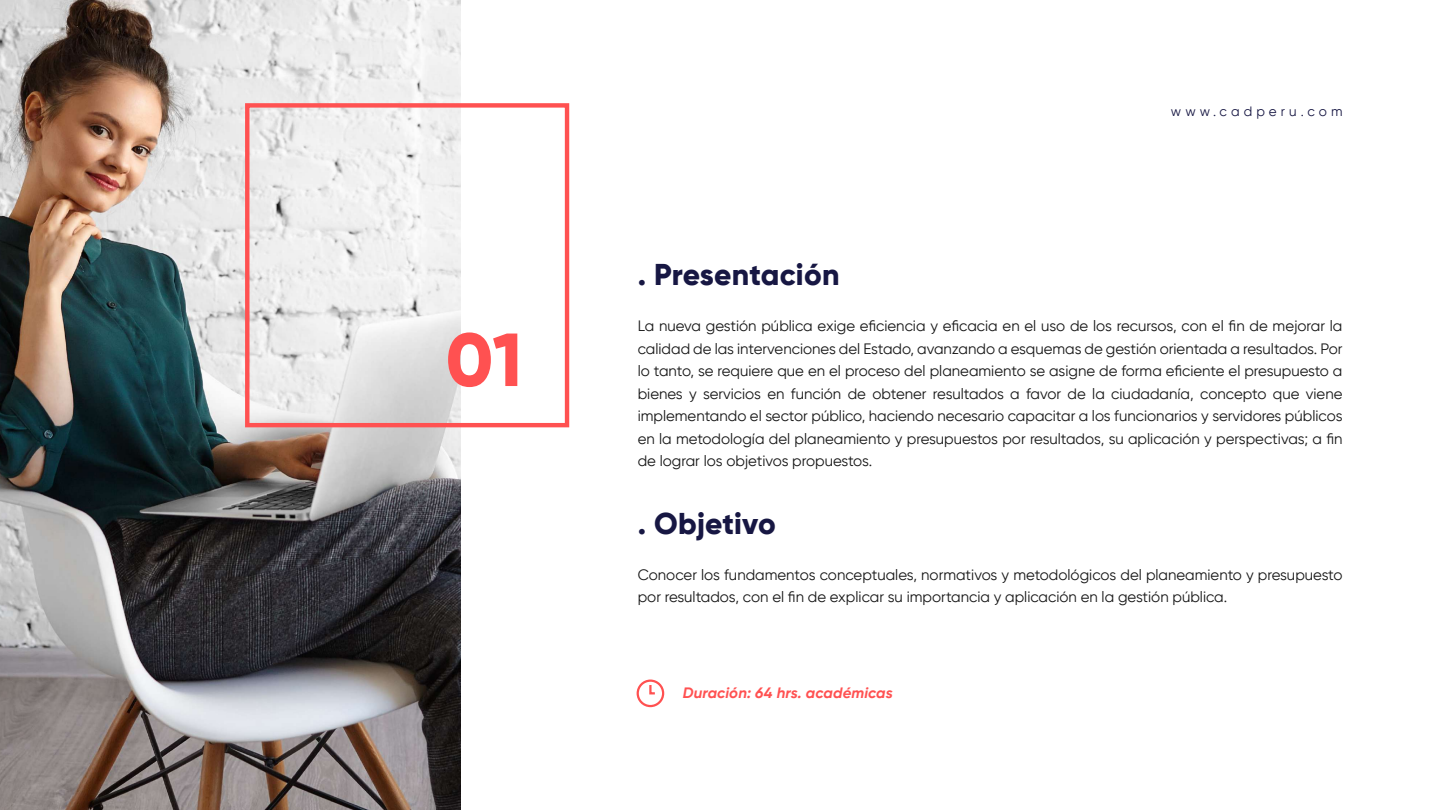
<style>
.page{position:relative;width:1440px;height:810px;background:#fff}
.page>*{position:absolute;margin:0;border:0;box-sizing:border-box;transform-origin:0 0}
.t1{font:800 75px "Gilroy";color:#ff5151}
.t2{font:800 30px "Gilroy";color:#171743}
.t3{font:15px/22.5px "Gilroy";color:#151515;text-align:justify}
.t4{font:italic 700 15px "Gilroy";letter-spacing:.01em;color:#ff5151}
.t5{font:13.5px "Gilroy";letter-spacing:.3em;color:#171743}
</style>
<div class="page">
<img style="left:0;top:0;width:460px;height:810px">
<div style="left:245px;top:103px;width:324px;height:324px;border:4px solid #ff5151"></div>
<div style="left:637px;top:680px;width:27px;height:27px;border:2px solid #ff5151;border-radius:50%"></div>
<svg style="left:649px;top:683px;width:8px;height:12px"></svg>
<h1 class="t1" style="left:446px;top:313px;width:78px">01</h1>
<p class="t5" style="left:1171px;top:103px;width:173px">www.cadperu.com</p>
<h2 class="t2" style="left:638px;top:256px;width:203px">. Presentación</h2>
<p class="t3" style="left:638px;top:315px;width:706px">La nueva gestión pública exige eficiencia y eficacia en el uso de los recursos, con el fin de mejorar la calidad de las intervenciones del Estado, avanzando a esquemas de gestión orientada a resultados. Por lo tanto, se requiere que en el proceso del planeamiento se asigne de forma eficiente el presupuesto a bienes y servicios en función de obtener resultados a favor de la ciudadanía, concepto que viene implementando el sector público, haciendo necesario capacitar a los funcionarios y servidores públicos en la metodología del planeamiento y presupuestos por resultados, su aplicación y perspectivas; a fin de lograr los objetivos propuestos.</p>
<h2 class="t2" style="left:638px;top:504px;width:140px">. Objetivo</h2>
<p class="t3" style="left:638px;top:563px;width:706px">Conocer los fundamentos conceptuales, normativos y metodológicos del planeamiento y presupuesto por resultados, con el fin de explicar su importancia y aplicación en la gestión pública.</p>
<p class="t4" style="left:683px;top:684px;width:212px">Duración: 64 hrs. académicas</p>
</div>
